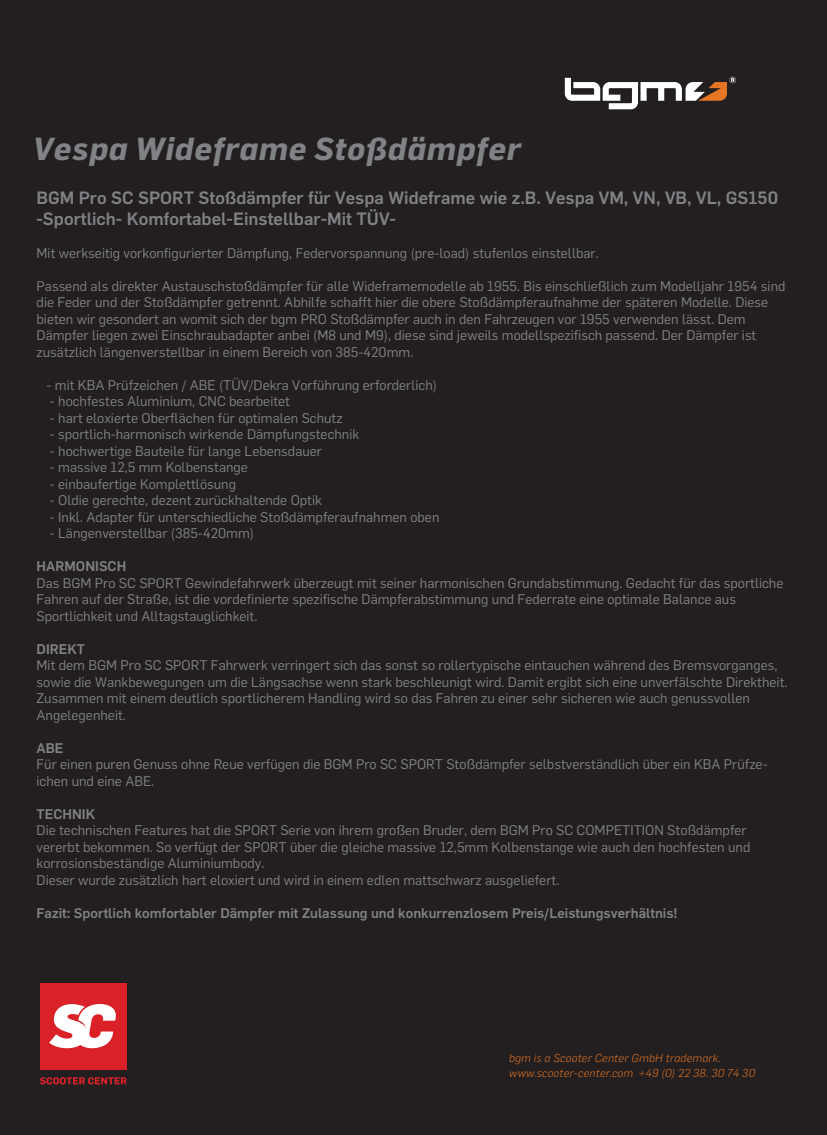
<style>
.page{position:relative;width:827px;height:1135px;background:#231f20}
.page>*{position:absolute;margin:0;border:0;box-sizing:border-box;transform-origin:0 0}
.t1{font:italic 700 31.25px "Flama";letter-spacing:.025em;color:#808285}
.t2{font:500 17.5px/21px "Flama";color:#808285}
.t3{font:13.75px/16.5px "Flama";color:#808285}
.t4{font:500 13.75px "Flama";color:#808285}
.t5{font:italic 300 11.25px/15px "Flama";letter-spacing:.025em;color:#e67524}
.s1{font-weight:500}
</style>
<div class="page">
<svg style="left:565px;top:77px;width:171px;height:32px"></svg>
<svg style="left:40px;top:1077px;width:87px;height:7px"></svg>
<div style="left:40px;top:983px;width:87px;height:87px;background:#da2128"></div>
<svg style="left:49px;top:1004px;width:67px;height:44px"></svg>
<p class="t1" style="left:33px;top:126px;width:489px">Vespa Wideframe Stoßdämpfer</p>
<p class="t2" style="left:37px;top:186px;width:743px">BGM Pro SC SPORT Stoßdämpfer für Vespa Wideframe wie z.B. Vespa VM, VN, VB, VL, GS150 -Sportlich- Komfortabel-Einstellbar-Mit TÜV-</p>
<p class="t3" style="left:37px;top:244px;width:563px">Mit werkseitig vorkonfigurierter Dämpfung, Federvorspannung (pre-load) stufenlos einstellbar.</p>
<p class="t3" style="left:37px;top:277px;width:750px">Passend als direkter Austauschstoßdämpfer für alle Wideframemodelle ab 1955. Bis einschließlich zum Modelljahr 1954 sind die Feder und der Stoßdämpfer getrennt. Abhilfe schafft hier die obere Stoßdämpferaufnahme der späteren Modelle. Diese bieten wir gesondert an womit sich der bgm PRO Stoßdämpfer auch in den Fahrzeugen vor 1955 verwenden lässt. Dem Dämpfer liegen zwei Einschraubadapter anbei (M8 und M9), diese sind jeweils modellspezifisch passend. Der Dämpfer ist zusätzlich längenverstellbar in einem Bereich von 385-420mm.</p>
<p class="t3" style="left:47px;top:376px;width:392px">- mit KBA Prüfzeichen / ABE (TÜV/Dekra Vorführung erforderlich)</p>
<p class="t3" style="left:50px;top:392px;width:241px">- hochfestes Aluminium, CNC bearbeitet</p>
<p class="t3" style="left:50px;top:409px;width:294px">- hart eloxierte Oberflächen für optimalen Schutz</p>
<p class="t3" style="left:50px;top:425px;width:311px">- sportlich-harmonisch wirkende Dämpfungstechnik</p>
<p class="t3" style="left:50px;top:442px;width:274px">- hochwertige Bauteile für lange Lebensdauer</p>
<p class="t3" style="left:50px;top:458px;width:199px">- massive 12,5 mm Kolbenstange</p>
<p class="t3" style="left:50px;top:475px;width:187px">- einbaufertige Komplettlösung</p>
<p class="t3" style="left:50px;top:491px;width:273px">- Oldie gerechte, dezent zurückhaltende Optik</p>
<p class="t3" style="left:50px;top:508px;width:391px">- Inkl. Adapter für unterschiedliche Stoßdämpferaufnahmen oben</p>
<p class="t3" style="left:50px;top:524px;width:206px">- Längenverstellbar (385-420mm)</p>
<p class="t3" style="left:37px;top:557px;width:748px"><span class="s1">HARMONISCH<br></span>Das BGM Pro SC SPORT Gewindefahrwerk überzeugt mit seiner harmonischen Grundabstimmung. Gedacht für das sportliche Fahren auf der Straße, ist die vordefinierte spezifische Dämpferabstimmung und Federrate eine optimale Balance aus Sportlichkeit und Alltagstauglichkeit.</p>
<p class="t3" style="left:37px;top:640px;width:752px"><span class="s1">DIREKT<br></span>Mit dem BGM Pro SC SPORT Fahrwerk verringert sich das sonst so rollertypische eintauchen während des Bremsvorganges, sowie die Wankbewegungen um die Längsachse wenn stark beschleunigt wird. Damit ergibt sich eine unverfälschte Direktheit.<br>Zusammen mit einem deutlich sportlicherem Handling wird so das Fahren zu einer sehr sicheren wie auch genussvollen Angelegenheit.</p>
<p class="t3" style="left:37px;top:739px;width:732px"><span class="s1">ABE<br></span>Für einen puren Genuss ohne Reue verfügen die BGM Pro SC SPORT Stoßdämpfer selbstverständlich über ein KBA Prüfze&shy;ichen und eine ABE.</p>
<p class="t3" style="left:37px;top:805px;width:715px"><span class="s1">TECHNIK<br></span>Die technischen Features hat die SPORT Serie von ihrem großen Bruder, dem BGM Pro SC COMPETITION Stoßdämpfer vererbt bekommen. So verfügt der SPORT über die gleiche massive 12,5mm Kolbenstange wie auch den hochfesten und korrosionsbeständige Aluminiumbody.<br>Dieser wurde zusätzlich hart eloxiert und wird in einem edlen mattschwarz ausgeliefert.</p>
<p class="t4" style="left:37px;top:903px;width:642px">Fazit: Sportlich komfortabler Dämpfer mit Zulassung und konkurrenzlosem Preis/Leistungsverhältnis!</p>
<p class="t5" style="left:509px;top:1050px;width:248px">bgm is a Scooter Center GmbH trademark. www.scooter-center.com +49 (0) 22 38. 30 74 30</p>
</div>
